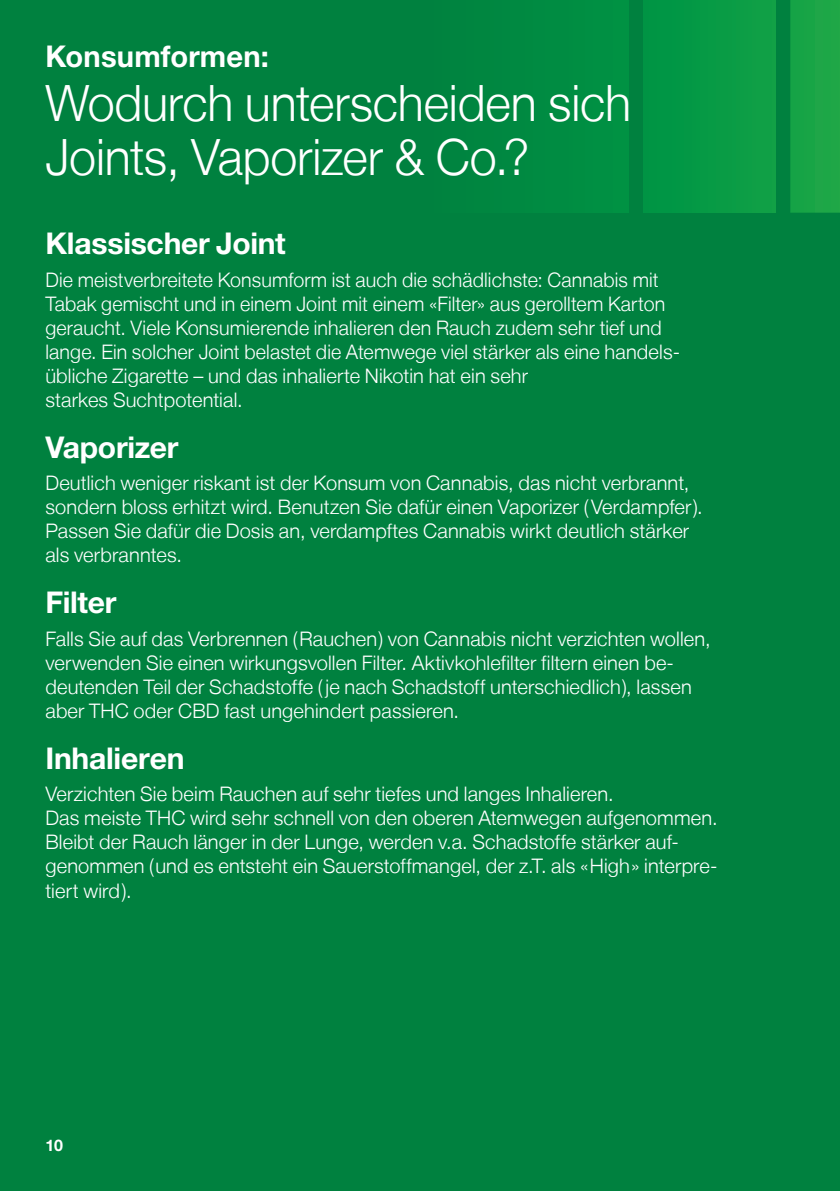
<style>
.page{position:relative;width:840px;height:1191px;background:#fff}
.page>*{position:absolute;margin:0;border:0;box-sizing:border-box;transform-origin:0 0}
.Titel_Grün{font:300 50px/54px "Helvetica Neue LT";letter-spacing:-.005em;color:#fff}
.überschrift_White{font:700 30px "Helvetica Neue LT";letter-spacing:-.01em;color:#fff}
.Titel_Grün-2{font:700 30px "Helvetica Neue LT";letter-spacing:.005em;color:#fff}
.text_Light_greem{font:300 20px/24px "Helvetica Neue LT";letter-spacing:.01em;color:#fff}
.t1{font:700 16px "Helvetica Neue LT";color:#fff}
</style>
<div class="page">
<div style="left:0;top:0;width:839px;height:1191px;background:#00813f"></div>
<div style="left:0;top:0;width:627px;height:213px;background:linear-gradient(to right,#007d3e,#008a41)"></div>
<div style="left:643px;top:0;width:131px;height:213px;background:#069a45"></div>
<div style="left:790px;top:0;width:50px;height:213px;background:#18a546"></div>
<p class="Titel_Grün-2" style="left:45px;top:38px;width:225px">Konsumformen:</p>
<p class="Titel_Grün" style="left:45px;top:75px;width:587px">Wodurch unterscheiden sich<br>Joints, Vaporizer &amp; Co.?</p>
<p class="überschrift_White" style="left:45px;top:225px;width:242px">Klassischer Joint</p>
<p class="text_Light_greem" style="left:45px;top:267px;width:636px">Die meistverbreitete Konsumform ist auch die schädlichste: Cannabis mit Tabak gemischt und in einem Joint mit einem «Filter» aus gerolltem Karton geraucht. Viele Konsumierende inhalieren den Rauch zudem sehr tief und lange. Ein solcher Joint belastet die Atemwege viel stärker als eine handels&shy;übliche Zigarette – und das inhalierte Nikotin hat ein sehr<br>starkes Suchtpotential.</p>
<p class="überschrift_White" style="left:45px;top:428px;width:135px">Vaporizer</p>
<p class="text_Light_greem" style="left:45px;top:471px;width:658px">Deutlich weniger riskant ist der Konsum von Cannabis, das nicht verbrannt, sondern bloss erhitzt wird. Benutzen Sie dafür einen Vaporizer (Verdampfer).<br>Passen Sie dafür die Dosis an, verdampftes Cannabis wirkt deutlich stärker als verbranntes.</p>
<p class="überschrift_White" style="left:45px;top:584px;width:72px">Filter</p>
<p class="text_Light_greem" style="left:45px;top:626px;width:666px">Falls Sie auf das Verbrennen (Rauchen) von Cannabis nicht verzichten wollen, verwenden Sie einen wirkungsvollen Filter. Aktivkohlefilter filtern einen be&shy;deutenden Teil der Schadstoffe (je nach Schadstoff unterschiedlich), lassen aber THC oder CBD fast ungehindert passieren.</p>
<p class="überschrift_White" style="left:45px;top:739px;width:140px">Inhalieren</p>
<p class="text_Light_greem" style="left:45px;top:782px;width:673px">Verzichten Sie beim Rauchen auf sehr tiefes und langes Inhalieren.<br>Das meiste THC wird sehr schnell von den oberen Atemwegen aufgenommen.<br>Bleibt der Rauch länger in der Lunge, werden v.a. Schadstoffe stärker auf&shy;genommen (und es entsteht ein Sauerstoffmangel, der z.T. als «High» interpre&shy;tiert wird).</p>
<p class="t1" style="left:45px;top:1135px;width:19px">10</p>
</div>
